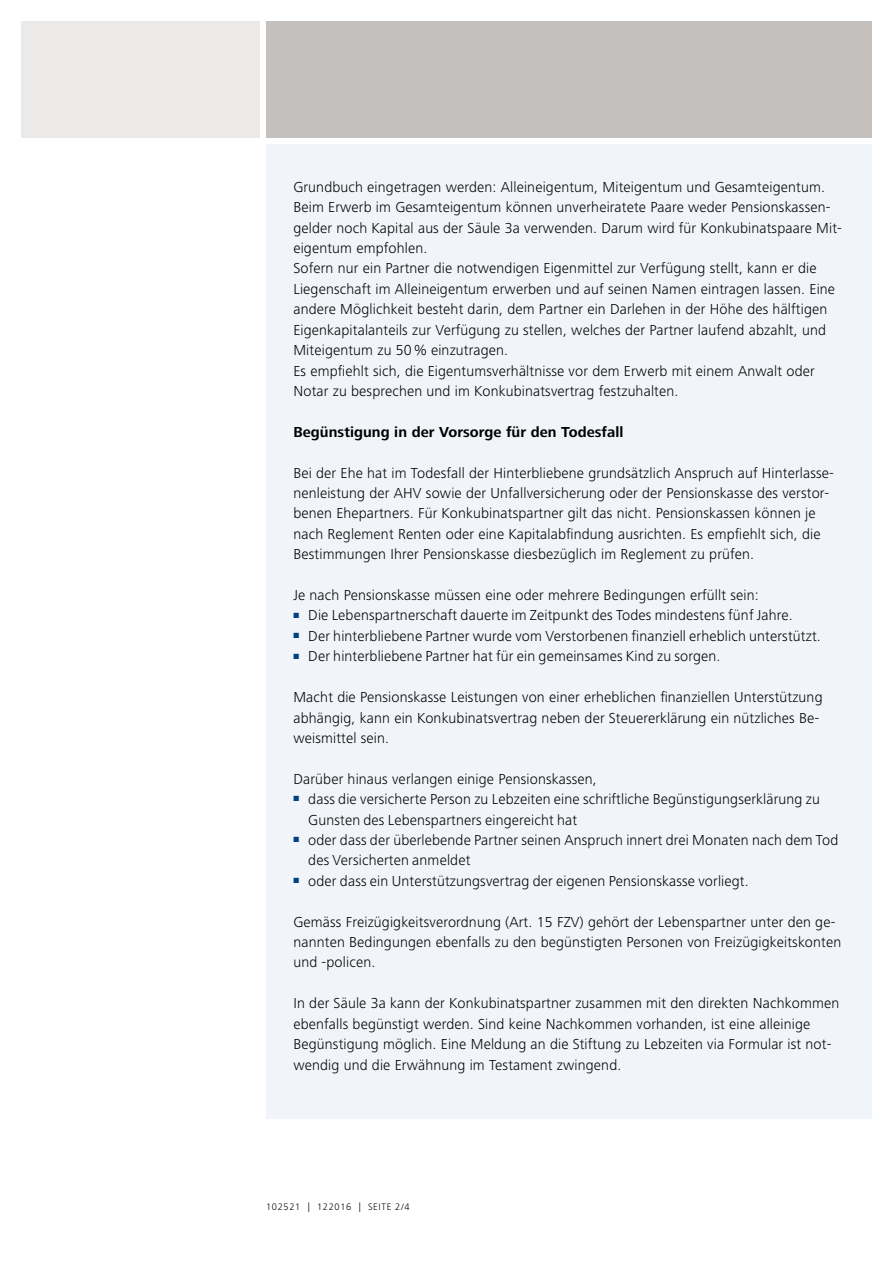
<style>
.page{position:relative;width:893px;height:1263px;background:#fff}
.page>*{position:absolute;margin:0;border:0;box-sizing:border-box;transform-origin:0 0}
.t1{font:300 15px/20.4px "Frutiger Next LT";letter-spacing:.01em;color:#000}
.t2{font:700 15px "Frutiger Next LT";letter-spacing:.005em;color:#000}
.t3{font:300 9.75px "Frutiger Next LT";letter-spacing:.07em;color:#000}
</style>
<div class="page">
<div style="left:266px;top:144px;width:606px;height:975px;background:#f1f5fa"></div>
<div style="left:21px;top:21px;width:239px;height:117px;background:#ebeae9"></div>
<div style="left:266px;top:21px;width:606px;height:117px;background:#c4c0be"></div>
<p class="t1" style="left:293px;top:177px;width:550px">Grundbuch eingetragen werden: Alleineigentum, Miteigentum und Gesamteigentum.<br>Beim Erwerb im Gesamteigentum können unverheiratete Paare weder Pensionskassen&shy;gelder noch Kapital aus der Säule 3a verwenden. Darum wird für Konkubinatspaare Mit&shy;eigentum empfohlen.<br>Sofern nur ein Partner die notwendigen Eigenmittel zur Verfügung stellt, kann er die Liegenschaft im Alleineigentum erwerben und auf seinen Namen eintragen lassen. Eine andere Möglichkeit besteht darin, dem Partner ein Darlehen in der Höhe des hälftigen Eigenkapitalanteils zur Verfügung zu stellen, welches der Partner laufend abzahlt, und Miteigentum zu 50 % einzutragen.<br>Es empfiehlt sich, die Eigentumsverhältnisse vor dem Erwerb mit einem Anwalt oder Notar zu besprechen und im Konkubinatsvertrag festzuhalten.</p>
<p class="t2" style="left:293px;top:423px;width:331px">Begünstigung in der Vorsorge für den Todesfall</p>
<p class="t1" style="left:293px;top:462px;width:542px">Bei der Ehe hat im Todesfall der Hinterbliebene grundsätzlich Anspruch auf Hinterlasse&shy;nenleistung der AHV sowie der Unfallversicherung oder der Pensionskasse des verstor&shy;benen Ehepartners. Für Konkubinatspartner gilt das nicht. Pensionskassen können je nach Reglement Renten oder eine Kapitalabfindung ausrichten. Es empfiehlt sich, die Bestimmungen Ihrer Pensionskasse diesbezüglich im Reglement zu prüfen.</p>
<p class="t1" style="left:293px;top:585px;width:467px">Je nach Pensionskasse müssen eine oder mehrere Bedingungen erfüllt sein:</p>
<p class="t1" style="left:293px;top:605px;width:501px"><sup>■</sup> Die Lebenspartnerschaft dauerte im Zeitpunkt des Todes mindestens fünf Jahre.</p>
<p class="t1" style="left:293px;top:626px;width:529px"><sup>■</sup> Der hinterbliebene Partner wurde vom Verstorbenen finanziell erheblich unterstützt.</p>
<p class="t1" style="left:293px;top:646px;width:429px"><sup>■</sup> Der hinterbliebene Partner hat für ein gemeinsames Kind zu sorgen.</p>
<p class="t1" style="left:293px;top:687px;width:531px">Macht die Pensionskasse Leistungen von einer erheblichen finanziellen Unterstützung abhängig, kann ein Konkubinatsvertrag neben der Steuererklärung ein nützliches Be&shy;weismittel sein.</p>
<p class="t1" style="left:293px;top:769px;width:305px">Darüber hinaus verlangen einige Pensionskassen,</p>
<p class="t1" style="left:308px;top:789px;width:513px;text-indent:-15px"><sup>■</sup> dass die versicherte Person zu Lebzeiten eine schriftliche Begünstigungserklärung zu<br>Gunsten des Lebenspartners eingereicht hat</p>
<p class="t1" style="left:308px;top:830px;width:531px;text-indent:-15px"><sup>■</sup> oder dass der überlebende Partner seinen Anspruch innert drei Monaten nach dem Tod des Versicherten anmeldet</p>
<p class="t1" style="left:293px;top:871px;width:457px"><sup>■</sup> oder dass ein Unterstützungsvertrag der eigenen Pensionskasse vorliegt.</p>
<p class="t1" style="left:293px;top:911px;width:549px">Gemäss Freizügigkeitsverordnung (Art. 15 FZV) gehört der Lebenspartner unter den ge&shy;nannten Bedingungen ebenfalls zu den begünstigten Personen von Freizügigkeitskonten und -policen.</p>
<p class="t1" style="left:293px;top:993px;width:547px">In der Säule 3a kann der Konkubinatspartner zusammen mit den direkten Nachkommen ebenfalls begünstigt werden. Sind keine Nachkommen vorhanden, ist eine alleinige Begünstigung möglich. Eine Meldung an die Stiftung zu Lebzeiten via Formular ist not&shy;wendig und die Erwähnung im Testament zwingend.</p>
<p class="t3" style="left:266px;top:1202px;width:145px">102521 | 122016 | SEITE 2/4</p>
</div>
